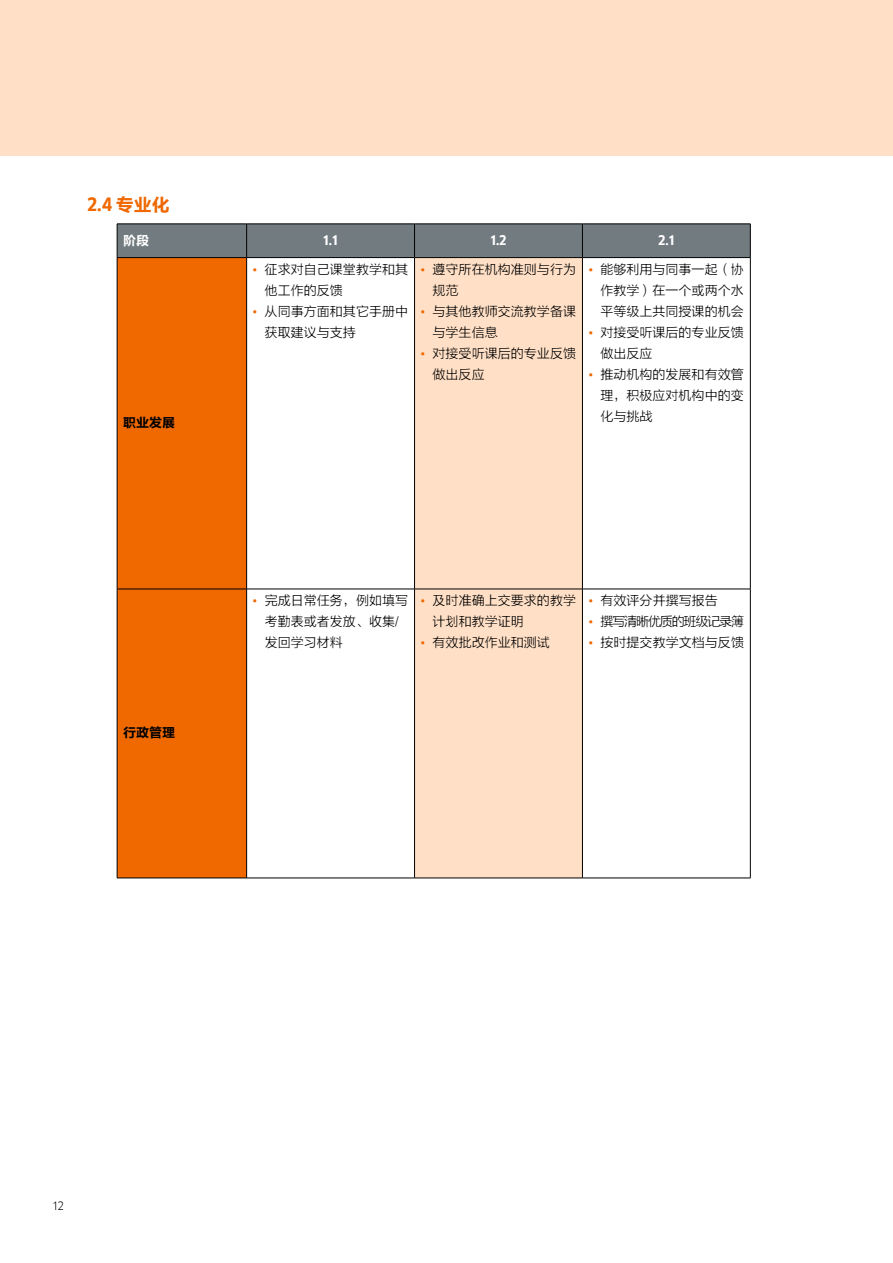
<style>
.page{position:relative;width:893px;height:1263px;background:#fff}
.page>*{position:absolute;margin:0;border:0;box-sizing:border-box;transform-origin:0 0}
.t1{font:700 18px "Goethe FF Clan";color:#ef6800}
.t2{font:13.05px/21px "FZLTXHK";color:#000}
.t3{font:13.05px "FZLTXHK";letter-spacing:-.09em;color:#000}
.t4{font:700 13.05px "Goethe FF Clan";color:#fff}
.t5{font:13.05px "FZLTCHJW GB1 0";color:#000}
.t6{font:13.05px "FZLTCHJW GB1 0";color:#fff}
.t7{font:11.25px "Goethe FF Clan";color:#000}
.s1{font-family:"FZLTCHJW GB1 0";font-weight:400}
.s2{font-family:"Goethe FF Clan";color:#ef6800}
</style>
<div class="page">
<div style="left:0;top:0;width:893px;height:155px;background:#ffe0c6"></div>
<div style="left:118px;top:225px;width:632px;height:32px;background:#727b80"></div>
<div style="left:118px;top:258px;width:128px;height:620px;background:#ef6800"></div>
<div style="left:415px;top:258px;width:167px;height:620px;background:#ffe0c6"></div>
<hr style="left:117px;top:224px;width:1px;height:33px;background:#000">
<hr style="left:246px;top:224px;width:1px;height:33px;background:#000">
<hr style="left:246px;top:258px;width:1px;height:331px;background:#000">
<hr style="left:246px;top:589px;width:1px;height:289px;background:#000">
<hr style="left:414px;top:224px;width:1px;height:33px;background:#000">
<hr style="left:414px;top:258px;width:1px;height:331px;background:#000">
<hr style="left:414px;top:589px;width:1px;height:289px;background:#000">
<hr style="left:582px;top:224px;width:1px;height:33px;background:#000">
<hr style="left:582px;top:258px;width:1px;height:331px;background:#000">
<hr style="left:582px;top:589px;width:1px;height:289px;background:#000">
<hr style="left:750px;top:224px;width:1px;height:33px;background:#000">
<hr style="left:750px;top:258px;width:1px;height:331px;background:#000">
<hr style="left:750px;top:589px;width:1px;height:289px;background:#000">
<hr style="left:117px;top:224px;width:130px;height:1px;background:#000">
<hr style="left:247px;top:224px;width:168px;height:1px;background:#000">
<hr style="left:415px;top:224px;width:167px;height:1px;background:#000">
<hr style="left:582px;top:224px;width:168px;height:1px;background:#000">
<hr style="left:117px;top:257px;width:130px;height:1px;background:#000">
<hr style="left:117px;top:258px;width:1px;height:331px;background:#000">
<hr style="left:247px;top:257px;width:168px;height:1px;background:#000">
<hr style="left:415px;top:257px;width:167px;height:1px;background:#000">
<hr style="left:582px;top:257px;width:168px;height:1px;background:#000">
<hr style="left:117px;top:878px;width:130px;height:1px;background:#000">
<hr style="left:117px;top:589px;width:130px;height:1px;background:#000">
<hr style="left:117px;top:589px;width:1px;height:289px;background:#000">
<hr style="left:247px;top:589px;width:168px;height:1px;background:#000">
<hr style="left:415px;top:589px;width:167px;height:1px;background:#000">
<hr style="left:582px;top:589px;width:168px;height:1px;background:#000">
<hr style="left:247px;top:878px;width:168px;height:1px;background:#000">
<hr style="left:415px;top:878px;width:167px;height:1px;background:#000">
<hr style="left:582px;top:878px;width:168px;height:1px;background:#000">
<h1 class="t1" style="left:87px;top:194px;width:84px">2.4 <span class="s1">专业化</span></h1>
<p class="t6" style="left:123px;top:233px;width:28px">阶段</p>
<p class="t4" style="left:323px;top:233px;width:16px">1.1</p>
<p class="t4" style="left:490px;top:233px;width:18px">1.2</p>
<p class="t4" style="left:658px;top:233px;width:18px">2.1</p>
<p class="t5" style="left:123px;top:416px;width:54px">职业发展</p>
<p class="t5" style="left:123px;top:726px;width:54px">行政管理</p>
<p class="t2" style="left:265px;top:259px;width:145px;text-indent:-12px"><span class="s2">•</span> 征求对自己课堂教学和其他工作的反馈</p>
<p class="t2" style="left:265px;top:301px;width:145px;text-indent:-12px"><span class="s2">•</span> 从同事方面和其它手册中获取建议与支持</p>
<p class="t2" style="left:433px;top:259px;width:145px;text-indent:-12px"><span class="s2">•</span> 遵守所在机构准则与行为规范</p>
<p class="t2" style="left:433px;top:301px;width:145px;text-indent:-12px"><span class="s2">•</span> 与其他教师交流教学备课与学生信息</p>
<p class="t2" style="left:433px;top:343px;width:145px;text-indent:-12px"><span class="s2">•</span> 对接受听课后的专业反馈做出反应</p>
<p class="t2" style="left:600px;top:259px;width:145px;text-align:justify;text-indent:-12px"><span class="s2">•</span> 能够利用与同事一起（协作教学）在一个或两个水平等级上共同授课的机会</p>
<p class="t2" style="left:600px;top:322px;width:145px;text-indent:-12px"><span class="s2">•</span> 对接受听课后的专业反馈做出反应</p>
<p class="t2" style="left:600px;top:364px;width:145px;text-align:justify;text-indent:-12px"><span class="s2">•</span> 推动机构的发展和有效管理，积极应对机构中的变化与挑战</p>
<p class="t2" style="left:265px;top:590px;width:145px;text-indent:-12px"><span class="s2">•</span> 完成日常任务，例如填写考勤表或者发放、收集/发回学习材料</p>
<p class="t2" style="left:433px;top:590px;width:145px;text-indent:-12px"><span class="s2">•</span> 及时准确上交要求的教学计划和教学证明</p>
<p class="t2" style="left:421px;top:632px;width:131px"><span class="s2">•</span> 有效批改作业和测试</p>
<p class="t2" style="left:588px;top:590px;width:131px"><span class="s2">•</span> 有效评分并撰写报告</p>
<p class="t3" style="left:588px;top:614px;width:157px"><span class="s2">•</span> 撰写清晰优质的班级记录簿</p>
<p class="t2" style="left:588px;top:632px;width:157px"><span class="s2">•</span> 按时提交教学文档与反馈</p>
<p class="t7" style="left:53px;top:1199px;width:13px">12</p>
</div>
